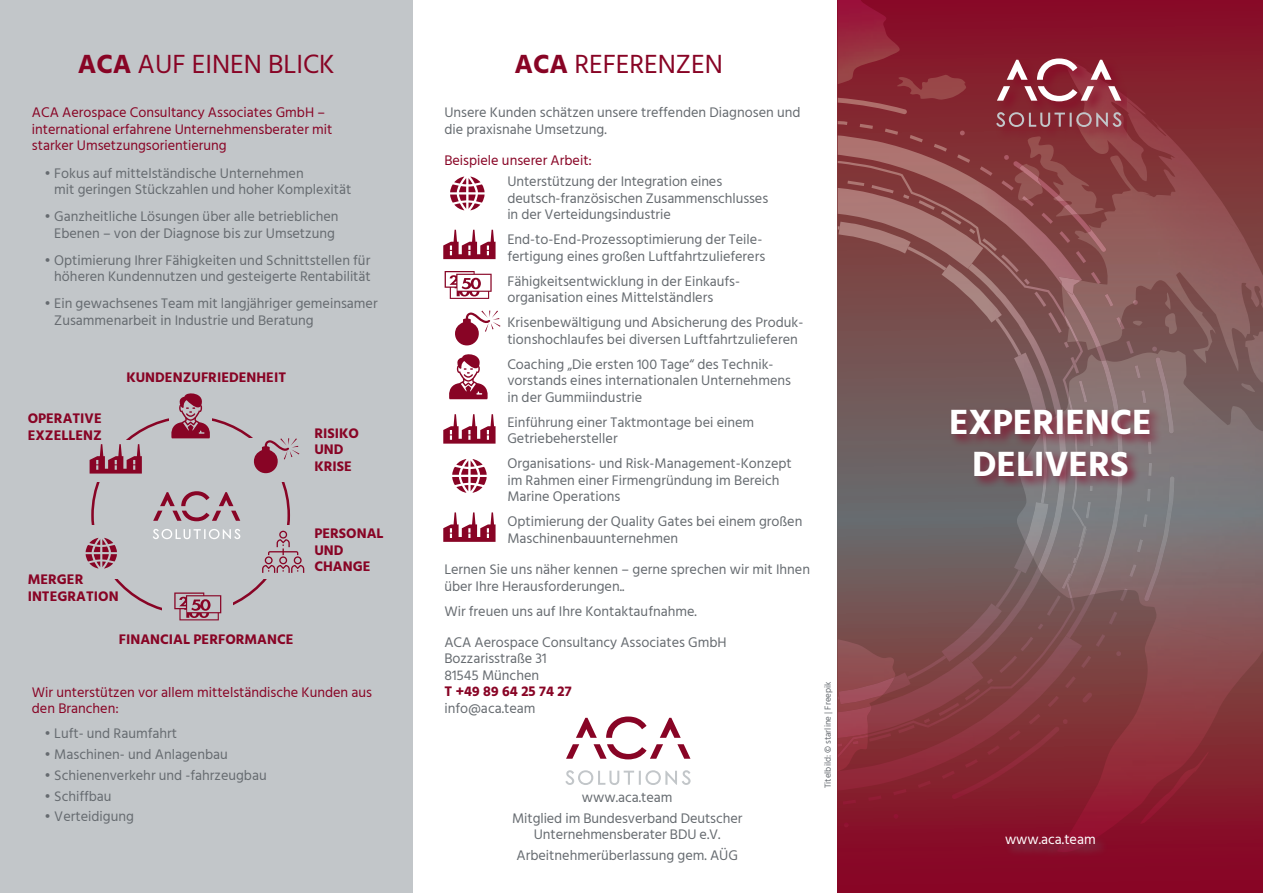
<style>
.page{position:relative;width:1263px;height:893px;background:#fff}
.page>*{position:absolute;margin:0;border:0;box-sizing:border-box;transform-origin:0 0}
.t1{font:700 36px/42px "Hind Siliguri";color:#fff;text-align:center}
.t2{font:27px "Hind Siliguri";color:#880425}
.t3{font:14.25px/16.5px "Hind Siliguri";color:#666b70}
.t4{font:14.25px/16.5px "Hind Siliguri";color:#880425}
.t5{font:700 14.25px/16.5px "Hind Siliguri";color:#880425}
.t6{font:14.25px "Hind Siliguri";color:#fff}
.t7{font:9px "Hind Siliguri";color:#666b70}
.s1{font-weight:700}
</style>
<div class="page">
<div style="left:0;top:0;width:412px;height:893px;background:#c2c6c9"></div>
<svg style="left:565px;top:770px;width:126px;height:15px"></svg>
<svg style="left:566px;top:716px;width:124px;height:43px"></svg>
<svg style="left:450px;top:177px;width:35px;height:33px"></svg>
<svg style="left:445px;top:271px;width:47px;height:28px"></svg>
<svg style="left:452px;top:459px;width:35px;height:34px"></svg>
<svg style="left:455px;top:311px;width:45px;height:34px"></svg>
<svg style="left:443px;top:414px;width:52px;height:30px"></svg>
<svg style="left:443px;top:512px;width:52px;height:30px"></svg>
<svg style="left:443px;top:230px;width:52px;height:29px"></svg>
<svg style="left:449px;top:354px;width:39px;height:45px"></svg>
<svg style="left:153px;top:529px;width:87px;height:10px"></svg>
<svg style="left:153px;top:491px;width:87px;height:30px"></svg>
<svg style="left:174px;top:592px;width:47px;height:28px"></svg>
<svg style="left:254px;top:438px;width:45px;height:35px"></svg>
<svg style="left:86px;top:538px;width:31px;height:31px"></svg>
<svg style="left:262px;top:531px;width:42px;height:42px"></svg>
<svg style="left:90px;top:444px;width:52px;height:30px"></svg>
<svg style="left:171px;top:393px;width:39px;height:45px"></svg>
<svg style="left:838px;top:0;width:425px;height:893px;background:#803241"></svg>
<img style="left:968px;top:567px;width:74px;height:23px">
<img style="left:1048px;top:373px;width:13px;height:33px">
<div style="left:907px;top:570px;width:114px;height:20px;background:#715c5c"></div>
<img style="left:1014px;top:542px;width:19px;height:31px">
<div style="left:838px;top:354px;width:176px;height:78px;background:#725a5a"></div>
<img style="left:1014px;top:373px;width:34px;height:33px">
<img style="left:871px;top:354px;width:193px;height:19px">
<img style="left:843px;top:590px;width:284px;height:215px">
<div style="left:1082px;top:651px;width:39px;height:51px;background:#7d4141"></div>
<img style="left:844px;top:719px;width:224px;height:108px">
<img style="left:838px;top:98px;width:229px;height:253px">
<img style="left:838px;top:0;width:63px;height:84px">
<img style="left:1067px;top:63px;width:145px;height:227px">
<img style="left:1066px;top:489px;width:21px;height:109px">
<img style="left:1064px;top:314px;width:2px;height:92px">
<img style="left:1038px;top:489px;width:29px;height:84px">
<img style="left:1089px;top:515px;width:34px;height:80px">
<img style="left:1066px;top:290px;width:21px;height:116px">
<img style="left:1058px;top:277px;width:23px;height:18px">
<img style="left:1040px;top:489px;width:7px;height:13px">
<img style="left:1025px;top:502px;width:23px;height:55px">
<img style="left:1085px;top:489px;width:8px;height:30px">
<img style="left:1062px;top:526px;width:25px;height:63px">
<img style="left:1079px;top:380px;width:8px;height:26px">
<img style="left:1124px;top:515px;width:20px;height:75px">
<img style="left:1144px;top:515px;width:31px;height:86px">
<img style="left:1087px;top:71px;width:176px;height:444px">
<img style="left:1014px;top:164px;width:13px;height:37px">
<svg style="left:1022px;top:196px;width:5px;height:5px"></svg>
<img style="left:1018px;top:165px;width:9px;height:21px">
<img style="left:1241px;top:383px;width:14px;height:9px">
<img style="left:1164px;top:313px;width:13px;height:21px">
<svg style="left:1132px;top:321px;width:10px;height:5px"></svg>
<img style="left:1165px;top:292px;width:6px;height:18px">
<img style="left:1027px;top:141px;width:77px;height:76px">
<img style="left:1054px;top:195px;width:24px;height:20px">
<img style="left:897px;top:75px;width:70px;height:25px">
<img style="left:1140px;top:752px;width:68px;height:72px">
<img style="left:838px;top:639px;width:58px;height:132px">
<img style="left:838px;top:738px;width:30px;height:20px">
<img style="left:838px;top:706px;width:34px;height:32px">
<img style="left:838px;top:677px;width:57px;height:27px">
<img style="left:838px;top:741px;width:21px;height:6px">
<div style="left:995px;top:57px;width:132px;height:84px;background:#880425;opacity:.75"></div>
<svg style="left:996px;top:112px;width:125px;height:15px;background:#98565f"></svg>
<svg style="left:997px;top:58px;width:124px;height:43px"></svg>
<div style="left:1004px;top:834px;width:105px;height:24px;background:#666b70;opacity:.75"></div>
<div style="left:949px;top:406px;width:214px;height:83px;background:#880425;opacity:.75"></div>
<h2 class="t2" style="left:78px;top:45px;width:258px"><span class="s1">ACA</span> AUF EINEN BLICK</h2>
<h2 class="t2" style="left:514px;top:45px;width:210px"><span class="s1">ACA</span> REFERENZEN</h2>
<p class="t4" style="left:32px;top:105px;width:302px">ACA Aerospace Consultancy Associates GmbH – international erfahrene Unternehmensberater mit starker Umsetzungsorientierung</p>
<p class="t3" style="left:54px;top:165px;width:299px;text-indent:-10px">• Fokus auf mittelständische Unternehmen<br>mit geringen Stückzahlen und hoher Komplexität</p>
<p class="t3" style="left:45px;top:209px;width:295px;text-align:center">• Ganzheitliche Lösungen über alle betrieblichen<br>Ebenen – von der Diagnose bis zur Umsetzung</p>
<p class="t3" style="left:45px;top:253px;width:328px;text-align:right">• Optimierung Ihrer Fähigkeiten und Schnittstellen für höheren Kundennutzen und gesteigerte Rentabilität</p>
<p class="t3" style="left:54px;top:296px;width:325px;text-indent:-10px">• Ein gewachsenes Team mit langjähriger gemeinsamer<br>Zusammenarbeit in Industrie und Beratung</p>
<p class="t3" style="left:444px;top:105px;width:358px">Unsere Kunden schätzen unsere treffenden Diagnosen und die praxisnahe Umsetzung.</p>
<p class="t4" style="left:444px;top:153px;width:149px">Beispiele unserer Arbeit:</p>
<p class="t3" style="left:507px;top:174px;width:262px">Unterstützung der Integration eines deutsch-französischen Zusammenschlusses in der Verteidungsindustrie</p>
<p class="t3" style="left:507px;top:232px;width:259px">End-to-End-Prozessoptimierung der Teile&shy;fertigung eines großen Luftfahrtzulieferers</p>
<p class="t3" style="left:507px;top:274px;width:234px">Fähigkeitsentwicklung in der Einkaufs&shy;organisation eines Mittelständlers</p>
<p class="t3" style="left:507px;top:315px;width:297px">Krisenbewältigung und Absicherung des Produk&shy;tionshochlaufes bei diversen Luftfahrtzulieferen</p>
<p class="t3" style="left:507px;top:357px;width:285px">Coaching „Die ersten 100 Tage“ des Technik&shy;vorstands eines internationalen Unternehmens in der Gummiindustrie</p>
<p class="t3" style="left:507px;top:415px;width:248px">Einführung einer Taktmontage bei einem<br>Getriebehersteller</p>
<p class="t3" style="left:507px;top:456px;width:286px">Organisations- und Risk-Management-Konzept im Rahmen einer Firmengründung im Bereich<br>Marine Operations</p>
<p class="t3" style="left:507px;top:514px;width:297px">Optimierung der Quality Gates bei einem großen<br>Maschinenbauunternehmen</p>
<p class="t3" style="left:444px;top:562px;width:367px">Lernen Sie uns näher kennen – gerne sprechen wir mit Ihnen über Ihre Herausforderungen..</p>
<p class="t3" style="left:444px;top:603px;width:254px">Wir freuen uns auf Ihre Kontaktaufnahme.</p>
<p class="t3" style="left:444px;top:635px;width:284px">ACA Aerospace Consultancy Associates GmbH<br>Bozzarisstraße 31<br>81545 München</p>
<p class="t5" style="left:444px;top:684px;width:129px">T +49 89 64 25 74 27</p>
<p class="t3" style="left:444px;top:701px;width:93px">info@aca.team</p>
<p class="t5" style="left:126px;top:369px;width:161px">KUNDENZUFRIEDENHEIT</p>
<p class="t5" style="left:28px;top:410px;width:76px">OPERATIVE<br>EXZELLENZ</p>
<p class="t5" style="left:314px;top:425px;width:46px">RISIKO<br>UND<br>KRISE</p>
<p class="t5" style="left:314px;top:525px;width:71px">PERSONAL<br>UND<br>CHANGE</p>
<p class="t5" style="left:28px;top:571px;width:92px">MERGER<br>INTEGRATION</p>
<p class="t5" style="left:119px;top:631px;width:176px">FINANCIAL PERFORMANCE</p>
<p class="t4" style="left:32px;top:685px;width:342px">Wir unterstützen vor allem mittelständische Kunden aus den Branchen:</p>
<p class="t3" style="left:45px;top:726px;width:134px">• Luft- und Raumfahrt</p>
<p class="t3" style="left:45px;top:747px;width:185px">• Maschinen- und Anlagenbau</p>
<p class="t3" style="left:45px;top:768px;width:224px">• Schienenverkehr und -fahrzeugbau</p>
<p class="t3" style="left:45px;top:789px;width:69px">• Schiffbau</p>
<p class="t3" style="left:45px;top:809px;width:91px">• Verteidigung</p>
<p class="t3" style="left:512px;top:788px;width:232px;line-height:20.7px;text-align:center">www.aca.team<br>Mitglied im Bundesverband Deutscher</p>
<p class="t3" style="left:516px;top:825px;width:223px;line-height:20.7px;text-align:center">Unternehmensberater BDU e.V.<br>Arbeitnehmerüberlassung gem. AÜG</p>
<p class="t7" style="left:821px;top:788px;width:108px;rotate:-90deg">Titelbild: © starline | Freepik</p>
<h1 class="t1" style="left:949px;top:401px;width:204px">EXPERIENCE<br>DELIVERS</h1>
<p class="t6" style="left:1005px;top:829px;width:92px">www.aca.team</p>
</div>
